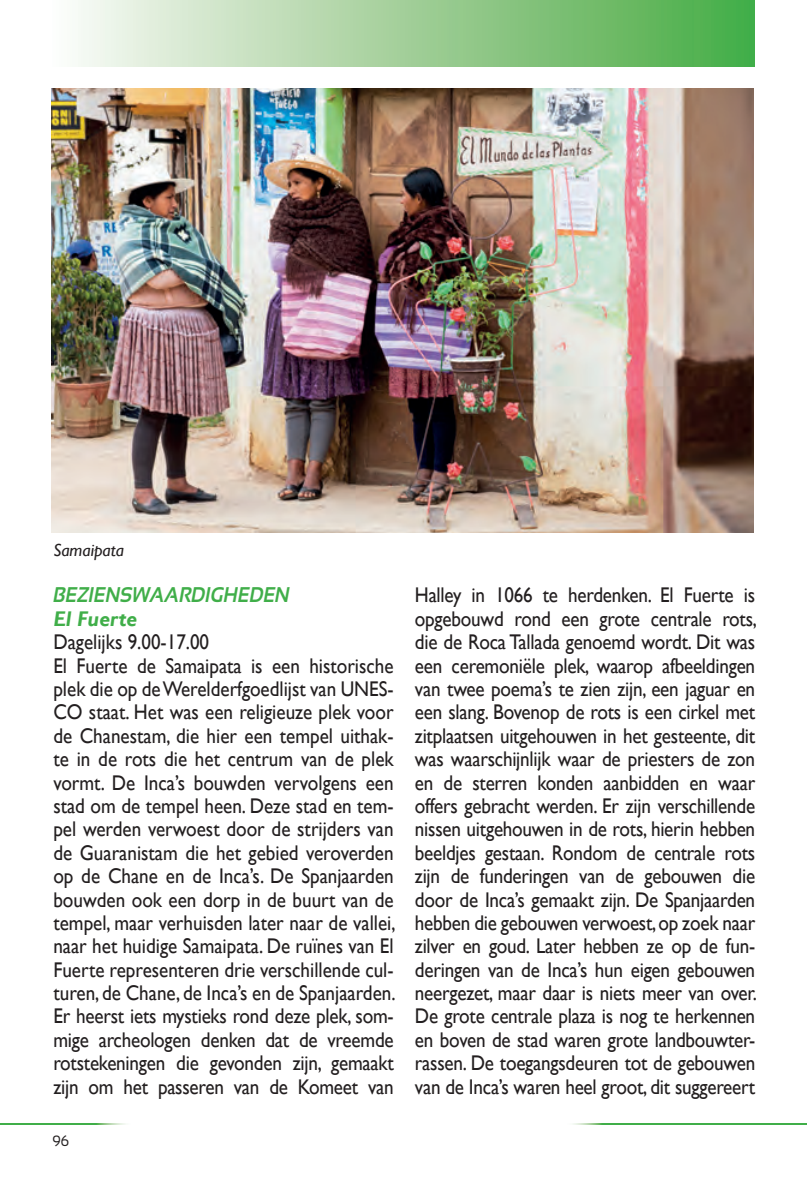
<style>
.page{position:relative;width:807px;height:1184px;background:#fff}
.page>*{position:absolute;margin:0;border:0;box-sizing:border-box;transform-origin:0 0}
.t1{font:21.25px/23.5px "Gill Sans";color:#231f20;scale:.9 1}
.t2{font:italic 700 21.25px "Sansation";color:#40ae49;scale:.9 1}
.t3{font:italic 700 21.25px "Gill Sans";color:#40ae49}
.t4{font:italic 17.5px "Gill Sans";color:#231f20}
.t5{font:15px "Sansation";color:#231f20;scale:.9 1}
</style>
<div class="page">
<div style="left:52px;top:0;width:702px;height:67px;background:linear-gradient(to right,#fdf9f6,#47aa42)"></div>
<img style="left:52px;top:88px;width:701px;height:444px">
<img style="left:0;top:1123px;width:125px;height:1px">
<img style="left:573px;top:1123px;width:234px;height:1px">
<p class="t4" style="left:53px;top:539px;width:72px">Samaipata</p>
<p class="t2" style="left:53px;top:583px;width:264px">BEZIENSWAARDIGHEDEN</p>
<p class="t3" style="left:53px;top:606px;width:86px">El Fuerte</p>
<p class="t1" style="left:53px;top:630px;width:382px">Dagelijks 9.00-17.00<br>El Fuerte de Samaipata is een historische plek die op de Werelderfgoedlijst van UNES-CO staat. Het was een religieuze plek voor de Chanestam, die hier een tempel uithak&shy;te in de rots die het centrum van de plek vormt. De Inca’s bouwden vervolgens een stad om de tempel heen. Deze stad en tem&shy;pel werden verwoest door de strijders van de Guaranistam die het gebied veroverden op de Chane en de Inca’s. De Spanjaarden bouwden ook een dorp in de buurt van de tempel, maar verhuisden later naar de vallei, naar het huidige Samaipata. De ruïnes van El Fuerte representeren drie verschillende cul&shy;turen, de Chane, de Inca’s en de Spanjaarden.<br>Er heerst iets mystieks rond deze plek, som&shy;mige archeologen denken dat de vreemde rotstekeningen die gevonden zijn, gemaakt zijn om het passeren van de Komeet van</p>
<p class="t5" style="left:52px;top:1132px;width:20px">96</p>
<p class="t1" style="left:415px;top:584px;width:382px;text-align:justify">Halley in 1066 te herdenken. El Fuerte is opgebouwd rond een grote centrale rots, die de Roca Tallada genoemd wordt. Dit was een ceremoniële plek, waarop afbeeldingen van twee poema’s te zien zijn, een jaguar en een slang. Bovenop de rots is een cirkel met zitplaatsen uitgehouwen in het gesteente, dit was waarschijnlijk waar de priesters de zon en de sterren konden aanbidden en waar offers gebracht werden. Er zijn verschillende nissen uitgehouwen in de rots, hierin hebben beeldjes gestaan. Rondom de centrale rots zijn de funderingen van de gebouwen die door de Inca’s gemaakt zijn. De Spanjaarden hebben die gebouwen verwoest, op zoek naar zilver en goud. Later hebben ze op de fun&shy;deringen van de Inca’s hun eigen gebouwen neergezet, maar daar is niets meer van over.<br>De grote centrale plaza is nog te herkennen en boven de stad waren grote landbouwter&shy;rassen. De toegangsdeuren tot de gebouwen van de Inca’s waren heel groot, dit suggereert</p>
</div>
